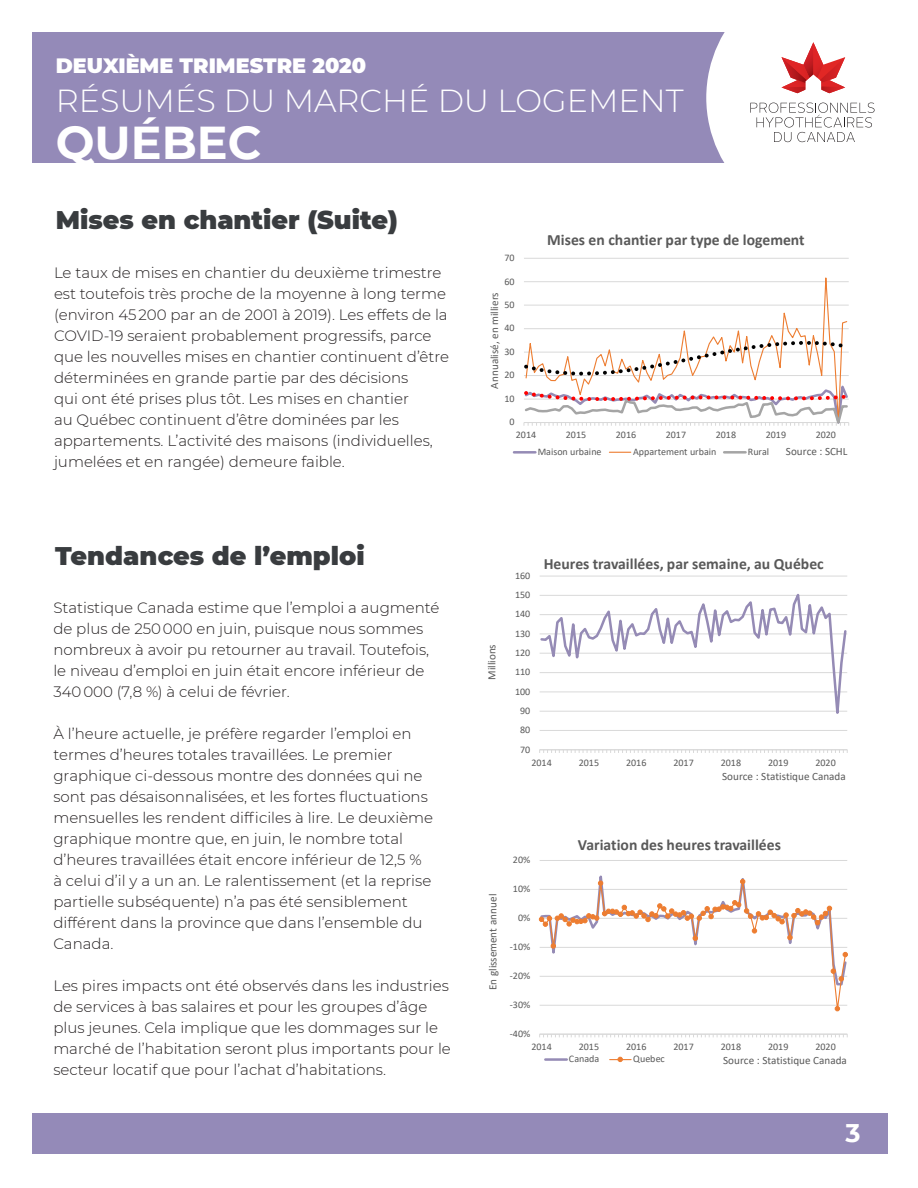
<style>
.page{position:relative;width:918px;height:1188px;background:#fff}
.page>*{position:absolute;margin:0;border:0;box-sizing:border-box;transform-origin:0 0}
.t1{font:700 46.05px "Montserrat";color:#fff}
.t2{font:300 31.8px "Montserrat";color:#fff}
.t3{font:900 25.5px "Montserrat";color:#393c3f}
.t4{font:700 25.5px "Montserrat";color:#fff}
.t5{font:900 20.7px "Montserrat";color:#fff}
.t6{font:700 15.6px "Calibri";color:#595959}
.t7{font:300 15px/21px "Montserrat";color:#231f20}
.t8{font:11.1px "Calibri";color:#595959}
.t9{font:10.05px "Calibri";color:#595959}
</style>
<div class="page">
<div style="left:32px;top:32px;width:850px;height:131px;background:#948ab8"></div>
<div style="left:33px;top:1113px;width:855px;height:40px;background:#948ab8"></div>
<div style="left:706px;top:32px;width:176px;height:131px;background:#fff"></div>
<svg style="left:782px;top:42px;width:63px;height:51px;background:#e99697"></svg>
<svg style="left:750px;top:103px;width:125px;height:39px;background:#e9e8e8"></svg>
<hr style="left:524px;top:328px;width:325px;height:1px;background:#d9d9d9">
<hr style="left:524px;top:305px;width:325px;height:1px;background:#d9d9d9">
<hr style="left:524px;top:281px;width:325px;height:1px;background:#d9d9d9">
<hr style="left:524px;top:258px;width:325px;height:1px;background:#d9d9d9">
<svg style="left:525px;top:277px;width:323px;height:62px"></svg>
<svg style="left:524px;top:339px;width:325px;height:87px"></svg>
<hr style="left:514px;top:451px;width:21px;height:3px;background:#958bb5">
<svg style="left:609px;top:452px;width:22px;height:1px"></svg>
<hr style="left:724px;top:451px;width:22px;height:3px;background:#a5a5a5">
<hr style="left:540px;top:576px;width:307px;height:1px;background:#d9d9d9">
<hr style="left:540px;top:749px;width:307px;height:1px;background:#d9d9d9">
<svg style="left:539px;top:750px;width:309px;height:3px"></svg>
<svg style="left:540px;top:594px;width:307px;height:137px"></svg>
<svg style="left:539px;top:1034px;width:309px;height:3px"></svg>
<svg style="left:540px;top:987px;width:307px;height:25px"></svg>
<svg style="left:835px;top:1006px;width:5px;height:5px"></svg>
<svg style="left:539px;top:860px;width:309px;height:127px"></svg>
<hr style="left:545px;top:1058px;width:22px;height:3px;background:#958bb5">
<svg style="left:610px;top:1057px;width:21px;height:5px"></svg>
<p class="t5" style="left:56px;top:51px;width:312px">DEUXIÈME TRIMESTRE 2020</p>
<p class="t2" style="left:56px;top:79px;width:629px">RÉSUMÉS DU MARCHÉ DU LOGEMENT</p>
<p class="t1" style="left:56px;top:110px;width:207px">QUÉBEC</p>
<p class="t3" style="left:56px;top:201px;width:344px">Mises en chantier (Suite)</p>
<p class="t7" style="left:54px;top:262px;width:397px">Le taux de mises en chantier du deuxième trimestre est toutefois très proche de la moyenne à long terme (environ 45 200 par an de 2001 à 2019). Les effets de la COVID-19 seraient probablement progressifs, parce que les nouvelles mises en chantier continuent d’être déterminées en grande partie par des décisions<br>qui ont été prises plus tôt. Les mises en chantier<br>au Québec continuent d’être dominées par les appartements. L’activité des maisons (individuelles, jumelées et en rangée) demeure faible.</p>
<p class="t3" style="left:55px;top:536px;width:311px">Tendances de l’emploi</p>
<p class="t7" style="left:53px;top:597px;width:388px">Statistique Canada estime que l’emploi a augmenté de plus de 250 000 en juin, puisque nous sommes nombreux à avoir pu retourner au travail. Toutefois, le niveau d’emploi en juin était encore inférieur de 340 000 (7,8 %) à celui de février.</p>
<p class="t7" style="left:53px;top:723px;width:381px">À l’heure actuelle, je préfère regarder l’emploi en termes d’heures totales travaillées. Le premier graphique ci-dessous montre des données qui ne sont pas désaisonnalisées, et les fortes fluctuations mensuelles les rendent difficiles à lire. Le deuxième graphique montre que, en juin, le nombre total d’heures travaillées était encore inférieur de 12,5 % à celui d’il y a un an. Le ralentissement (et la reprise partielle subséquente) n’a pas été sensiblement différent dans la province que dans l’ensemble du Canada.</p>
<p class="t7" style="left:53px;top:975px;width:399px">Les pires impacts ont été observés dans les industries de services à bas salaires et pour les groupes d’âge plus jeunes. Cela implique que les dommages sur le marché de l’habitation seront plus importants pour le secteur locatif que pour l’achat d’habitations.</p>
<p class="t9" style="left:504px;top:251px;width:12px">70</p>
<p class="t9" style="left:504px;top:274px;width:12px">60</p>
<p class="t8" style="left:487px;top:389px;width:98px;rotate:-90deg">Annualisé, en milliers</p>
<p class="t9" style="left:504px;top:298px;width:12px">50</p>
<p class="t9" style="left:504px;top:321px;width:12px">40</p>
<p class="t9" style="left:504px;top:345px;width:12px">30</p>
<p class="t9" style="left:504px;top:368px;width:12px">20</p>
<p class="t9" style="left:504px;top:392px;width:12px">10</p>
<p class="t9" style="left:510px;top:415px;width:7px">0</p>
<p class="t6" style="left:547px;top:228px;width:259px">Mises en chantier par type de logement</p>
<p class="t9" style="left:516px;top:428px;width:22px">2014</p>
<p class="t9" style="left:566px;top:428px;width:22px">2015</p>
<p class="t9" style="left:616px;top:428px;width:22px">2016</p>
<p class="t9" style="left:666px;top:428px;width:22px">2017</p>
<p class="t9" style="left:716px;top:428px;width:22px">2018</p>
<p class="t9" style="left:766px;top:428px;width:22px">2019</p>
<p class="t9" style="left:816px;top:428px;width:22px">2020</p>
<p class="t9" style="left:538px;top:445px;width:65px">Maison urbaine</p>
<p class="t9" style="left:633px;top:445px;width:85px">Appartement urbain</p>
<p class="t9" style="left:748px;top:445px;width:23px">Rural</p>
<p class="t8" style="left:786px;top:444px;width:63px">Source : SCHL</p>
<p class="t8" style="left:484px;top:680px;width:37px;rotate:-90deg">Millions</p>
<p class="t9" style="left:515px;top:569px;width:17px">160</p>
<p class="t9" style="left:515px;top:588px;width:17px">150</p>
<p class="t9" style="left:515px;top:607px;width:17px">140</p>
<p class="t9" style="left:515px;top:626px;width:17px">130</p>
<p class="t9" style="left:515px;top:646px;width:17px">120</p>
<p class="t9" style="left:515px;top:665px;width:17px">110</p>
<p class="t9" style="left:515px;top:684px;width:17px">100</p>
<p class="t9" style="left:520px;top:704px;width:12px">90</p>
<p class="t9" style="left:520px;top:723px;width:12px">80</p>
<p class="t9" style="left:520px;top:742px;width:12px">70</p>
<p class="t6" style="left:544px;top:553px;width:282px">Heures travaillées, par semaine, au Québec</p>
<p class="t9" style="left:531px;top:755px;width:22px">2014</p>
<p class="t9" style="left:579px;top:755px;width:22px">2015</p>
<p class="t9" style="left:626px;top:755px;width:22px">2016</p>
<p class="t9" style="left:673px;top:755px;width:22px">2017</p>
<p class="t9" style="left:721px;top:755px;width:22px">2018</p>
<p class="t9" style="left:768px;top:755px;width:22px">2019</p>
<p class="t9" style="left:815px;top:755px;width:22px">2020</p>
<p class="t8" style="left:722px;top:769px;width:125px">Source : Statistique Canada</p>
<p class="t8" style="left:485px;top:990px;width:98px;rotate:-90deg">En glissement annuel</p>
<p class="t9" style="left:513px;top:853px;width:19px">20%</p>
<p class="t9" style="left:513px;top:882px;width:19px">10%</p>
<p class="t9" style="left:518px;top:911px;width:14px">0%</p>
<p class="t9" style="left:510px;top:940px;width:22px">-10%</p>
<p class="t9" style="left:510px;top:969px;width:22px">-20%</p>
<p class="t9" style="left:510px;top:998px;width:22px">-30%</p>
<p class="t9" style="left:510px;top:1027px;width:22px">-40%</p>
<p class="t6" style="left:578px;top:834px;width:205px">Variation des heures travaillées</p>
<p class="t9" style="left:531px;top:1040px;width:22px">2014</p>
<p class="t9" style="left:579px;top:1040px;width:22px">2015</p>
<p class="t9" style="left:626px;top:1040px;width:22px">2016</p>
<p class="t9" style="left:673px;top:1040px;width:22px">2017</p>
<p class="t9" style="left:721px;top:1040px;width:22px">2018</p>
<p class="t9" style="left:768px;top:1040px;width:22px">2019</p>
<p class="t9" style="left:815px;top:1040px;width:22px">2020</p>
<p class="t9" style="left:569px;top:1052px;width:32px">Canada</p>
<p class="t9" style="left:633px;top:1052px;width:33px">Quebec</p>
<p class="t8" style="left:723px;top:1053px;width:125px">Source : Statistique Canada</p>
<p class="t4" style="left:846px;top:1115px;width:17px">3</p>
</div>
